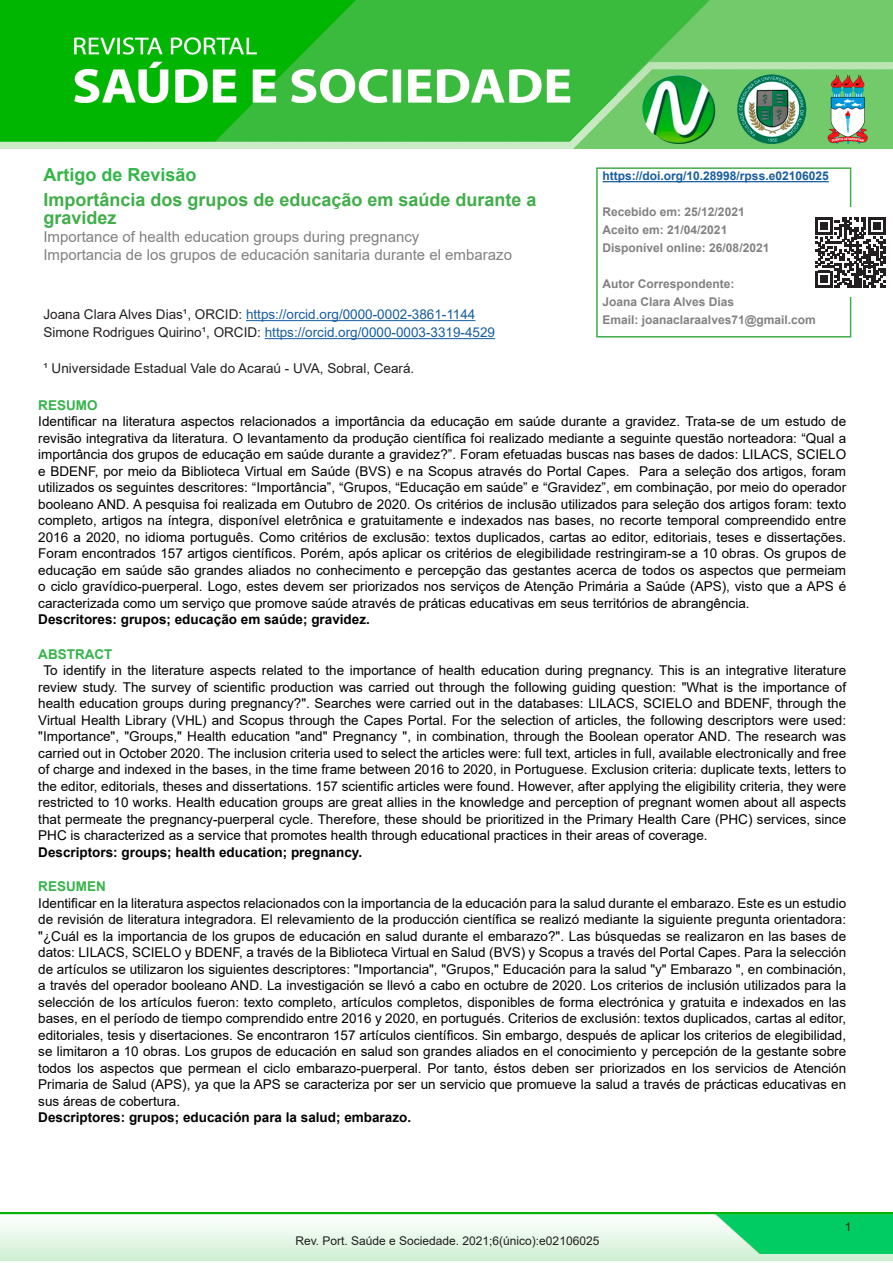
<style>
.page{position:relative;width:893px;height:1263px;background:#fff}
.page>*{position:absolute;margin:0;border:0;box-sizing:border-box;transform-origin:0 0}
.Título_1{font:700 18px/18px "Arial";color:#40ae49}
.Tipo_de_Trabalho___T{font:700 18px "Arial";color:#35b44a}
.Títulos_2_e_3{font:15px "Arial";color:#828081}
.Texto_Resumo{font:13.5px/16.5px "Arial";color:#000;text-align:justify}
.Descritores{font:700 13.5px "Arial";color:#000}
.Autores{font:13.5px "Arial";color:#175d9e}
.Autores-2{font:13.5px "Arial";color:#231f20}
.Título_Resumo{font:700 13.5px "Arial";color:#35b44a}
.Caixinha_Informações{font:700 12px "Arial";color:#828081}
.Rodapé{font:12px "Arial";color:#231f20}
.Caixinha_Informações-2{font:700 12px "Arial";color:#175d9e}
.Numeração{font:12px "Arial";color:#231f20}
.s1{color:#231f20}
</style>
<div class="page">
<img style="left:1px;top:1212px;width:892px;height:48px">
<hr style="left:246px;top:320px;width:229px;height:1px;background:#175d9e">
<hr style="left:265px;top:338px;width:230px;height:1px;background:#175d9e">
<div style="left:596px;top:167px;width:255px;height:170px;border:2px solid #40ae49"></div>
<hr style="left:603px;top:181px;width:226px;height:1px;background:#175d9e">
<img style="left:1px;top:0;width:892px;height:149px">
<div style="left:806px;top:208px;width:87px;height:89px;background:#fff"></div>
<svg style="left:815px;top:217px;width:70px;height:70px"></svg>
<p class="Tipo_de_Trabalho___T" style="left:43px;top:161px;width:155px">Artigo de Revisão</p>
<p class="Título_1" style="left:43px;top:191px;width:495px">Importância dos grupos de educação em saúde durante a gravidez</p>
<p class="Títulos_2_e_3" style="left:43px;top:227px;width:378px">Importance of health education groups during pregnancy</p>
<p class="Títulos_2_e_3" style="left:43px;top:245px;width:470px">Importancia de los grupos de educación sanitaria durante el embarazo</p>
<p class="Autores" style="left:43px;top:305px;width:433px"><span class="s1">Joana Clara Alves Dias¹, ORCID:</span> https://orcid.org/0000-0002-3861-1144</p>
<p class="Autores" style="left:43px;top:323px;width:453px"><span class="s1">Simone Rodrigues Quirino¹, ORCID:</span> https://orcid.org/0000-0003-3319-4529</p>
<p class="Autores-2" style="left:43px;top:359px;width:372px">¹ Universidade Estadual Vale do Acaraú - UVA, Sobral, Ceará.</p>
<p class="Caixinha_Informações-2" style="left:603px;top:168px;width:228px">https://doi.org/10.28998/rpss.e02106025</p>
<p class="Caixinha_Informações" style="left:603px;top:204px;width:144px">Recebido em: 25/12/2021</p>
<p class="Caixinha_Informações" style="left:603px;top:222px;width:126px">Aceito em: 21/04/2021</p>
<p class="Caixinha_Informações" style="left:603px;top:240px;width:168px">Disponível online: 26/08/2021</p>
<p class="Caixinha_Informações" style="left:603px;top:276px;width:133px">Autor Correspondente:</p>
<p class="Caixinha_Informações" style="left:603px;top:294px;width:133px">Joana Clara Alves Dias</p>
<p class="Caixinha_Informações" style="left:603px;top:312px;width:215px">Email: joanaclaraalves71@gmail.com</p>
<p class="Título_Resumo" style="left:38px;top:395px;width:61px">RESUMO</p>
<p class="Texto_Resumo" style="left:38px;top:413px;width:809px">Identificar na literatura aspectos relacionados a importância da educação em saúde durante a gravidez. Trata-se de um estudo de revisão integrativa da literatura. O levantamento da produção científica foi realizado mediante a seguinte questão norteadora: “Qual a importância dos grupos de educação em saúde durante a gravidez?”. Foram efetuadas buscas nas bases de dados: LILACS, SCIELO e BDENF, por meio da Biblioteca Virtual em Saúde (BVS) e na Scopus através do Portal Capes. Para a seleção dos artigos, foram utilizados os seguintes descritores: “Importância”, “Grupos, “Educação em saúde” e “Gravidez”, em combinação, por meio do operador booleano AND. A pesquisa foi realizada em Outubro de 2020. Os critérios de inclusão utilizados para seleção dos artigos foram: texto completo, artigos na íntegra, disponível eletrônica e gratuitamente e indexados nas bases, no recorte temporal compreendido entre 2016 a 2020, no idioma português. Como critérios de exclusão: textos duplicados, cartas ao editor, editoriais, teses e dissertações.<br>Foram encontrados 157 artigos científicos. Porém, após aplicar os critérios de elegibilidade restringiram-se a 10 obras. Os grupos de educação em saúde são grandes aliados no conhecimento e percepção das gestantes acerca de todos os aspectos que permeiam o ciclo gravídico-puerperal. Logo, estes devem ser priorizados nos serviços de Atenção Primária a Saúde (APS), visto que a APS é caracterizada como um serviço que promove saúde através de práticas educativas em seus territórios de abrangência.</p>
<p class="Descritores" style="left:38px;top:610px;width:333px">Descritores: grupos; educação em saúde; gravidez.</p>
<p class="Título_Resumo" style="left:38px;top:644px;width:76px">ABSTRACT</p>
<p class="Texto_Resumo" style="left:38px;top:662px;width:809px;text-indent:5px">To identify in the literature aspects related to the importance of health education during pregnancy. This is an integrative literature review study. The survey of scientific production was carried out through the following guiding question: "What is the importance of health education groups during pregnancy?". Searches were carried out in the databases: LILACS, SCIELO and BDENF, through the Virtual Health Library (VHL) and Scopus through the Capes Portal. For the selection of articles, the following descriptors were used: "Importance", "Groups," Health education "and" Pregnancy ", in combination, through the Boolean operator AND. The research was carried out in October 2020. The inclusion criteria used to select the articles were: full text, articles in full, available electronically and free of charge and indexed in the bases, in the time frame between 2016 to 2020, in Portuguese. Exclusion criteria: duplicate texts, letters to the editor, editorials, theses and dissertations. 157 scientific articles were found. However, after applying the eligibility criteria, they were restricted to 10 works. Health education groups are great allies in the knowledge and perception of pregnant women about all aspects that permeate the pregnancy-puerperal cycle. Therefore, these should be prioritized in the Primary Health Care (PHC) services, since PHC is characterized as a service that promotes health through educational practices in their areas of coverage.</p>
<p class="Descritores" style="left:38px;top:842px;width:325px">Descriptors: groups; health education; pregnancy.</p>
<p class="Título_Resumo" style="left:38px;top:877px;width:69px">RESUMEN</p>
<p class="Texto_Resumo" style="left:38px;top:894px;width:809px">Identificar en la literatura aspectos relacionados con la importancia de la educación para la salud durante el embarazo. Este es un estudio de revisión de literatura integradora. El relevamiento de la producción científica se realizó mediante la siguiente pregunta orientadora: "¿Cuál es la importancia de los grupos de educación en salud durante el embarazo?". Las búsquedas se realizaron en las bases de datos: LILACS, SCIELO y BDENF, a través de la Biblioteca Virtual en Salud (BVS) y Scopus a través del Portal Capes. Para la selección de artículos se utilizaron los siguientes descriptores: "Importancia", "Grupos," Educación para la salud "y" Embarazo ", en combinación, a través del operador booleano AND. La investigación se llevó a cabo en octubre de 2020. Los criterios de inclusión utilizados para la selección de los artículos fueron: texto completo, artículos completos, disponibles de forma electrónica y gratuita e indexados en las bases, en el período de tiempo comprendido entre 2016 y 2020, en portugués. Criterios de exclusión: textos duplicados, cartas al editor, editoriales, tesis y disertaciones. Se encontraron 157 artículos científicos. Sin embargo, después de aplicar los criterios de elegibilidad, se limitaron a 10 obras. Los grupos de educación en salud son grandes aliados en el conocimiento y percepción de la gestante sobre todos los aspectos que permean el ciclo embarazo-puerperal. Por tanto, éstos deben ser priorizados en los servicios de Atención Primaria de Salud (APS), ya que la APS se caracteriza por ser un servicio que promueve la salud a través de prácticas educativas en sus áreas de cobertura.</p>
<p class="Descritores" style="left:38px;top:1108px;width:374px">Descriptores: grupos; educación para la salud; embarazo.</p>
<p class="Rodapé" style="left:295px;top:1232px;width:305px">Rev. Port. Saúde e Sociedade. 2021;6(único):e02106025</p>
<p class="Numeração" style="left:845px;top:1219px;width:8px">1</p>
</div>
